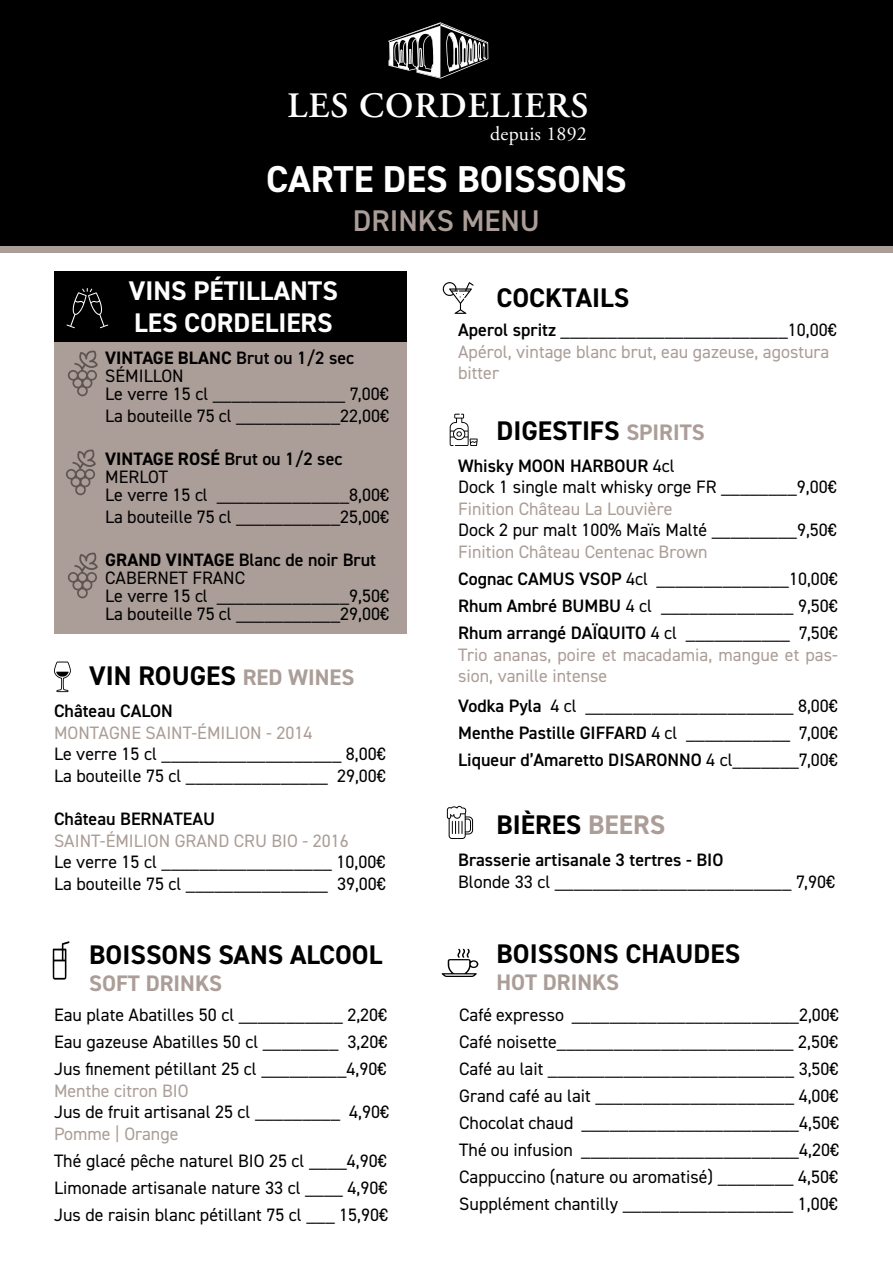
<style>
.page{position:relative;width:893px;height:1263px;background:#fff}
.page>*{position:absolute;margin:0;border:0;box-sizing:border-box;transform-origin:0 0}
.t1{font:700 37.5px "DIN2014";color:#fff}
.t2{font:600 35.7px "Adobe Garamond Pro";letter-spacing:.03em;color:#fff}
.t3{font:600 30px "DIN2014";color:#ab9d97}
.t4{font:700 27px "DIN2014";color:#000}
.t5{font:700 27px/32.4px "DIN2014";color:#fff}
.t6{font:700 22.5px "DIN2014";color:#ab9d97}
.t7{font:19.95px "Adobe Garamond Pro";letter-spacing:.01em;color:#fff}
.t8{font:18px/27px "DIN2014";color:#000}
.t9{font:18px/21.6px "DIN2014";color:#ab9d97}
.t10{font:600 18px "DIN2014";color:#000}
.s1{font-weight:700}
.s2{font-weight:600}
.s3{font-size:22.5px;color:#ab9d97}
.s4{font-weight:600;color:#000}
.s5{color:#000}
.s6{color:#ab9d97}
</style>
<div class="page">
<div style="left:0;top:0;width:893px;height:252px;background:#000"></div>
<div style="left:0;top:247px;width:893px;height:6px;background:#ab9d97"></div>
<svg style="left:388px;top:22px;width:100px;height:57px"></svg>
<div style="left:54px;top:271px;width:353px;height:363px;background:#ab9d97"></div>
<div style="left:54px;top:271px;width:352px;height:71px;background:#000"></div>
<svg style="left:442px;top:949px;width:36px;height:28px"></svg>
<svg style="left:443px;top:282px;width:31px;height:32px"></svg>
<svg style="left:53px;top:941px;width:17px;height:39px"></svg>
<svg style="left:447px;top:806px;width:26px;height:33px"></svg>
<svg style="left:450px;top:414px;width:28px;height:32px"></svg>
<svg style="left:54px;top:661px;width:17px;height:31px"></svg>
<svg style="left:68px;top:351px;width:30px;height:45px"></svg>
<svg style="left:66px;top:449px;width:30px;height:46px"></svg>
<svg style="left:68px;top:553px;width:30px;height:45px"></svg>
<svg style="left:67px;top:288px;width:41px;height:40px"></svg>
<h2 class="t2" style="left:288px;top:85px;width:303px">LES CORDELIERS</h2>
<p class="t7" style="left:490px;top:122px;width:98px">depuis 1892</p>
<h1 class="t1" style="left:266px;top:154px;width:362px">CARTE DES BOISSONS</h1>
<h3 class="t3" style="left:353px;top:200px;width:188px">DRINKS MENU</h3>
<h3 class="t5" style="left:129px;top:274px;width:210px">VINS PÉTILLANTS<br>LES CORDELIERS</h3>
<p class="t8" style="left:105px;top:349px;width:285px;line-height:18px"><span class="s1">VINTAGE BLANC</span> <span class="s2">Brut ou 1/2 sec<br></span>SÉMILLON<br>Le verre 15 cl ______________ 7,00€</p>
<p class="t8" style="left:105px;top:402px;width:285px">La bouteille 75 cl ___________22,00€</p>
<p class="t8" style="left:105px;top:450px;width:285px;line-height:18px"><span class="s1">VINTAGE ROSÉ</span> <span class="s2">Brut ou 1/2 sec<br></span>MERLOT<br>Le verre 15 cl ______________8,00€</p>
<p class="t8" style="left:105px;top:503px;width:285px">La bouteille 75 cl ___________25,00€</p>
<p class="t8" style="left:105px;top:550px;width:285px;line-height:18px"><span class="s1">GRAND VINTAGE</span> <span class="s2">Blanc de noir Brut<br></span>CABERNET FRANC<br>Le verre 15 cl ______________9,50€<br>La bouteille 75 cl ___________29,00€</p>
<h3 class="t4" style="left:89px;top:657px;width:267px">VIN ROUGES <span class="s3">RED WINES</span></h3>
<p class="t10" style="left:54px;top:699px;width:120px">Château CALON</p>
<p class="t9" style="left:54px;top:721px;width:260px">MONTAGNE SAINT-ÉMILION - 2014</p>
<p class="t8" style="left:54px;top:743px;width:333px;line-height:21.6px">Le verre 15 cl ___________________ 8,00€<br>La bouteille 75 cl _______________ 29,00€</p>
<p class="t10" style="left:54px;top:807px;width:163px">Château BERNATEAU</p>
<p class="t9" style="left:54px;top:829px;width:296px">SAINT-ÉMILION GRAND CRU BIO - 2016</p>
<p class="t8" style="left:54px;top:851px;width:333px;line-height:21.6px">Le verre 15 cl __________________ 10,00€<br>La bouteille 75 cl _______________ 39,00€</p>
<h3 class="t4" style="left:89px;top:937px;width:295px">BOISSONS SANS ALCOOL</h3>
<p class="t6" style="left:89px;top:969px;width:134px">SOFT DRINKS</p>
<p class="t8" style="left:54px;top:1001px;width:335px;text-align:justify">Eau plate Abatilles 50 cl ___________ 2,20€ Eau gazeuse Abatilles 50 cl ________ 3,20€ Jus finement pétillant 25 cl _________4,90€</p>
<p class="t9" style="left:54px;top:1079px;width:136px">Menthe citron BIO</p>
<p class="t8" style="left:54px;top:1098px;width:337px">Jus de fruit artisanal 25 cl _________ 4,90€</p>
<p class="t9" style="left:54px;top:1122px;width:126px">Pomme | Orange</p>
<p class="t8" style="left:54px;top:1147px;width:336px;text-align:justify">Thé glacé pêche naturel BIO 25 cl ____4,90€ Limonade artisanale nature 33 cl ____ 4,90€ Jus de raisin blanc pétillant 75 cl ___ 15,90€</p>
<h3 class="t4" style="left:496px;top:280px;width:134px">COCKTAILS</h3>
<p class="t9" style="left:458px;top:319px;width:380px"><span class="s4">Aperol spritz</span> <span class="s5">________________________10,00€<br></span>Apérol, vintage blanc brut, eau gazeuse, agostura bitter</p>
<h3 class="t4" style="left:496px;top:413px;width:210px">DIGESTIFS <span class="s3">SPIRITS</span></h3>
<p class="t8" style="left:458px;top:454px;width:380px;line-height:21.6px"><span class="s2">Whisky MOON HARBOUR</span> 4cl<br>Dock 1 single malt whisky orge FR ________9,00€</p>
<p class="t9" style="left:458px;top:497px;width:216px">Finition Château La Louvière</p>
<p class="t8" style="left:458px;top:516px;width:380px">Dock 2 pur malt 100% Maïs Malté _________9,50€</p>
<p class="t8" style="left:458px;top:538px;width:381px"><span class="s6">Finition Château Centenac Brown<br></span><span class="s2">Cognac CAMUS VSOP</span> 4cl ______________10,00€ <span class="s2">Rhum Ambré BUMBU</span> 4 cl ______________ 9,50€ <span class="s2">Rhum arrangé DAÏQUITO</span> 4 cl ___________ 7,50€</p>
<p class="t9" style="left:458px;top:643px;width:381px">Trio ananas, poire et macadamia, mangue et pas&shy;sion, vanille intense</p>
<p class="t8" style="left:458px;top:692px;width:381px;text-align:justify"><span class="s2">Vodka Pyla</span> 4 cl ______________________ 8,00€ <span class="s2">Menthe Pastille GIFFARD</span> 4 cl ___________ 7,00€ <span class="s2">Liqueur d’Amaretto DISARONNO</span> 4 cl_______7,00€</p>
<h3 class="t4" style="left:496px;top:807px;width:170px">BIÈRES <span class="s6">BEERS</span></h3>
<p class="t10" style="left:458px;top:848px;width:267px">Brasserie artisanale 3 tertres - BIO</p>
<p class="t8" style="left:458px;top:868px;width:378px">Blonde 33 cl _________________________ 7,90€</p>
<h3 class="t4" style="left:496px;top:936px;width:245px">BOISSONS CHAUDES</h3>
<p class="t6" style="left:496px;top:967px;width:124px">HOT DRINKS</p>
<p class="t8" style="left:459px;top:1001px;width:381px;text-align:justify">Café expresso ________________________2,00€ Café noisette_________________________ 2,50€ Café au lait __________________________ 3,50€ Grand café au lait _____________________ 4,00€ Chocolat chaud _______________________4,50€ Thé ou infusion _______________________4,20€ Cappuccino (nature ou aromatisé) ________ 4,50€ Supplément chantilly __________________ 1,00€</p>
</div>
